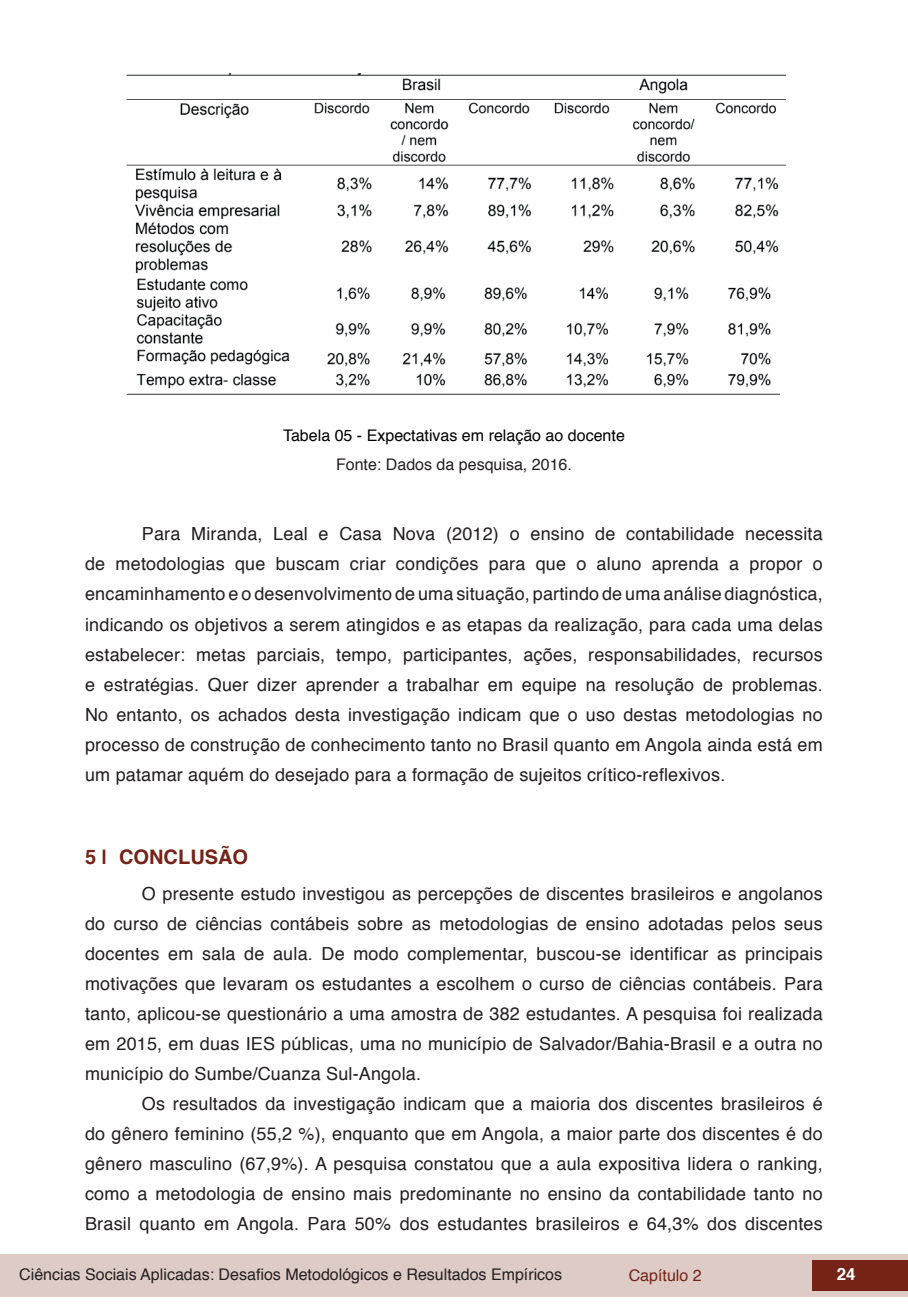
<style>
.page{position:relative;width:908px;height:1304px;background:#fff}
.page>*{position:absolute;margin:0;border:0;box-sizing:border-box;transform-origin:0 0}
.t1{font:700 20px "Helvetica";color:#752317}
.t2{font:18px/30px "Helvetica";letter-spacing:.01em;color:#231f20;text-align:justify}
.t3{font:700 16.8px "Helvetica";color:#fff}
.t4{font:16px "Helvetica";color:#231f20}
.t5{font:16px "Helvetica";color:#000}
.t6{font:16px "Helvetica";color:#752317}
</style>
<div class="page">
<div style="left:0;top:1254px;width:906px;height:43px;background:#decbc6"></div>
<div style="left:812px;top:1261px;width:95px;height:30px;background:#752317"></div>
<img style="left:126px;top:74px;width:659px;height:198px">
<img style="left:126px;top:278px;width:654px;height:117px">
<p class="t5" style="left:283px;top:423px;width:343px">Tabela 05 - Expectativas em relação ao docente</p>
<p class="t4" style="left:336px;top:452px;width:237px">Fonte: Dados da pesquisa, 2016.</p>
<p class="t2" style="left:85px;top:520px;width:738px;text-indent:57px">Para Miranda, Leal e Casa Nova (2012) o ensino de contabilidade necessita de metodologias que buscam criar condições para que o aluno aprenda a propor o encaminhamento e o desenvolvimento de uma situação, partindo de uma análise diagnóstica, indicando os objetivos a serem atingidos e as etapas da realização, para cada uma delas estabelecer: metas parciais, tempo, participantes, ações, responsabilidades, recursos e estratégias. Quer dizer aprender a trabalhar em equipe na resolução de problemas.<br>No entanto, os achados desta investigação indicam que o uso destas metodologias no processo de construção de conhecimento tanto no Brasil quanto em Angola ainda está em um patamar aquém do desejado para a formação de sujeitos crítico-reflexivos.</p>
<p class="t1" style="left:85px;top:841px;width:164px">5 | CONCLUSÃO</p>
<p class="t2" style="left:85px;top:879px;width:738px;text-indent:57px">O presente estudo investigou as percepções de discentes brasileiros e angolanos do curso de ciências contábeis sobre as metodologias de ensino adotadas pelos seus docentes em sala de aula. De modo complementar, buscou-se identificar as principais motivações que levaram os estudantes a escolhem o curso de ciências contábeis. Para tanto, aplicou-se questionário a uma amostra de 382 estudantes. A pesquisa foi realizada em 2015, em duas IES públicas, uma no município de Salvador/Bahia-Brasil e a outra no município do Sumbe/Cuanza Sul-Angola.</p>
<p class="t2" style="left:85px;top:1089px;width:738px;text-indent:57px">Os resultados da investigação indicam que a maioria dos discentes brasileiros é do gênero feminino (55,2 %), enquanto que em Angola, a maior parte dos discentes é do gênero masculino (67,9%). A pesquisa constatou que a aula expositiva lidera o ranking, como a metodologia de ensino mais predominante no ensino da contabilidade tanto no Brasil quanto em Angola. Para 50% dos estudantes brasileiros e 64,3% dos discentes</p>
<p class="t4" style="left:19px;top:1262px;width:544px">Ciências Sociais Aplicadas: Desafios Metodológicos e Resultados Empíricos</p>
<p class="t6" style="left:628px;top:1263px;width:74px">Capítulo 2</p>
<p class="t3" style="left:836px;top:1261px;width:20px">24</p>
</div>
